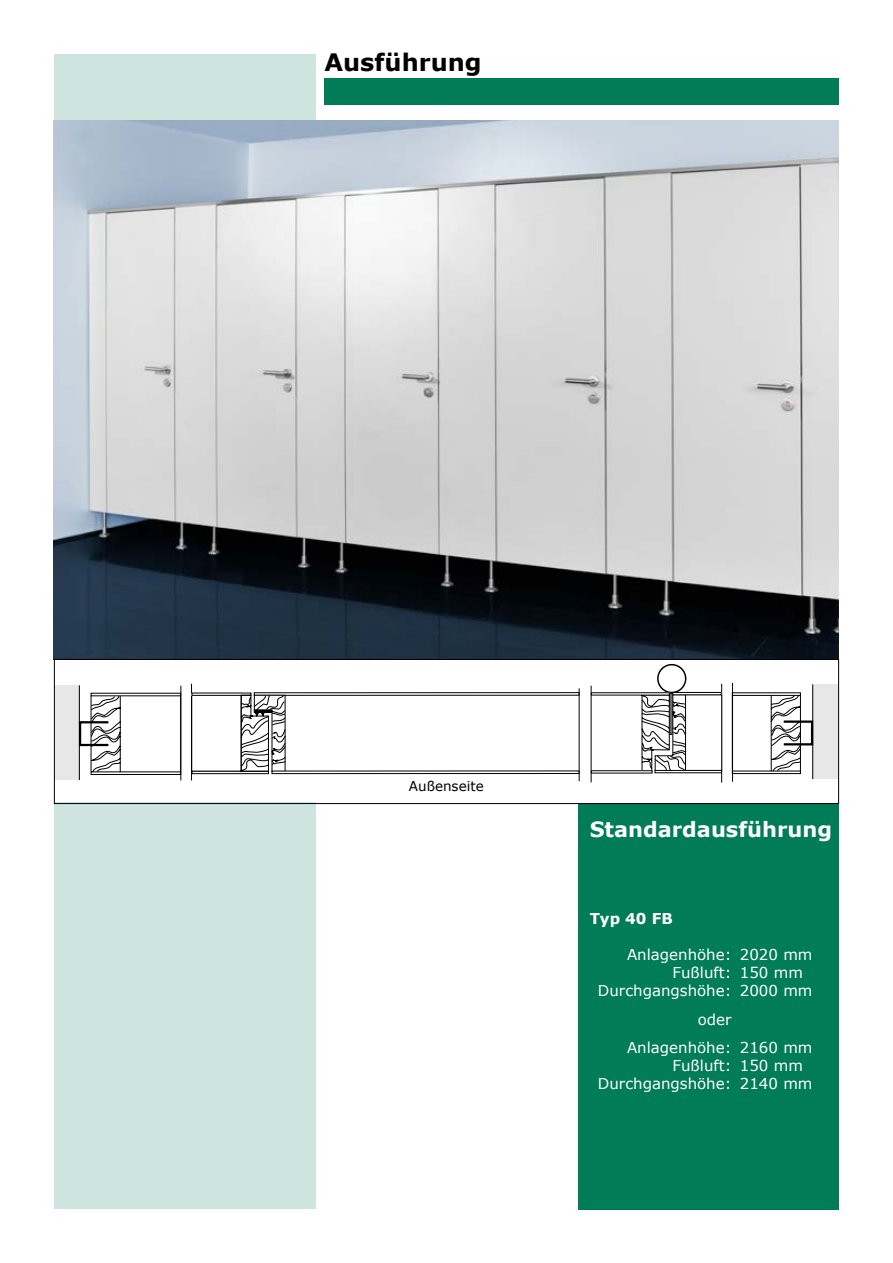
<style>
.page{position:relative;width:893px;height:1263px;background:#fff}
.page>*{position:absolute;margin:0;border:0;box-sizing:border-box;transform-origin:0 0}
.t1{font:700 24px "Verdana";color:#000}
.t2{font:700 21px "Verdana";color:#fff}
.t3{font:15px/18px "Verdana";color:#fff;text-align:right}
.t4{font:700 15px "Verdana";color:#fff}
.t5{font:13.5px "Verdana";color:#000}
</style>
<div class="page">
<div style="left:54px;top:54px;width:261px;height:527px;background:#cde5de"></div>
<div style="left:578px;top:803px;width:260px;height:406px;background:#007c57"></div>
<div style="left:325px;top:78px;width:514px;height:26px;background:#007c57"></div>
<img style="left:53px;top:120px;width:785px;height:539px">
<div style="left:54px;top:685px;width:25px;height:95px;background:#e7e7e7"></div>
<hr style="left:79px;top:685px;width:1px;height:95px;background:#000">
<hr style="left:721px;top:684px;width:1px;height:99px;background:#000">
<div style="left:813px;top:684px;width:25px;height:95px;background:#e7e7e7"></div>
<hr style="left:812px;top:684px;width:1px;height:95px;background:#000">
<hr style="left:732px;top:683px;width:1px;height:99px;background:#000">
<hr style="left:579px;top:688px;width:1px;height:93px;background:#000">
<hr style="left:181px;top:686px;width:1px;height:94px;background:#000">
<div style="left:79px;top:721px;width:31px;height:25px;border:2px solid #000"></div>
<svg style="left:90px;top:773px;width:92px;height:2px"></svg>
<hr style="left:191px;top:684px;width:1px;height:96px;background:#000">
<hr style="left:591px;top:686px;width:1px;height:96px;background:#000">
<div style="left:783px;top:720px;width:30px;height:25px;border:2px solid #000"></div>
<div style="left:657px;top:664px;width:29px;height:29px;border:2px solid #000;border-radius:50%"></div>
<svg style="left:90px;top:692px;width:712px;height:81px"></svg>
<div style="left:192px;top:771px;width:77px;height:3px;border:1px solid #000"></div>
<div style="left:254px;top:692px;width:325px;height:4px;border:1px solid #000"></div>
<div style="left:591px;top:770px;width:61px;height:3px;border:1px solid #000"></div>
<div style="left:655px;top:770px;width:67px;height:3px;border:1px solid #000"></div>
<div style="left:672px;top:692px;width:49px;height:3px;border:1px solid #000"></div>
<svg style="left:239px;top:694px;width:47px;height:79px"></svg>
<div style="left:272px;top:770px;width:307px;height:4px;border:1px solid #000"></div>
<div style="left:54px;top:803px;width:261px;height:406px;background:#cde5de"></div>
<div style="left:54px;top:659px;width:785px;height:145px;border:1px solid #000"></div>
<h1 class="t1" style="left:325px;top:47px;width:159px">Ausführung</h1>
<p class="t5" style="left:409px;top:778px;width:76px">Außenseite</p>
<h2 class="t2" style="left:590px;top:816px;width:244px">Standardausführung</h2>
<p class="t4" style="left:590px;top:909px;width:85px">Typ 40 FB</p>
<p class="t3" style="left:598px;top:945px;width:135px">Anlagenhöhe:<br>Fußluft:<br>Durchgangshöhe:</p>
<p class="t3" style="left:627px;top:1004px;width:106px;line-height:28.8px">oder<br>Anlagenhöhe:</p>
<p class="t3" style="left:598px;top:1056px;width:135px">Fußluft:<br>Durchgangshöhe:</p>
<p class="t3" style="left:740px;top:945px;width:74px;text-align:left">2020 mm<br>150 mm<br>2000 mm</p>
<p class="t3" style="left:740px;top:1038px;width:74px;text-align:left">2160 mm<br>150 mm<br>2140 mm</p>
</div>
